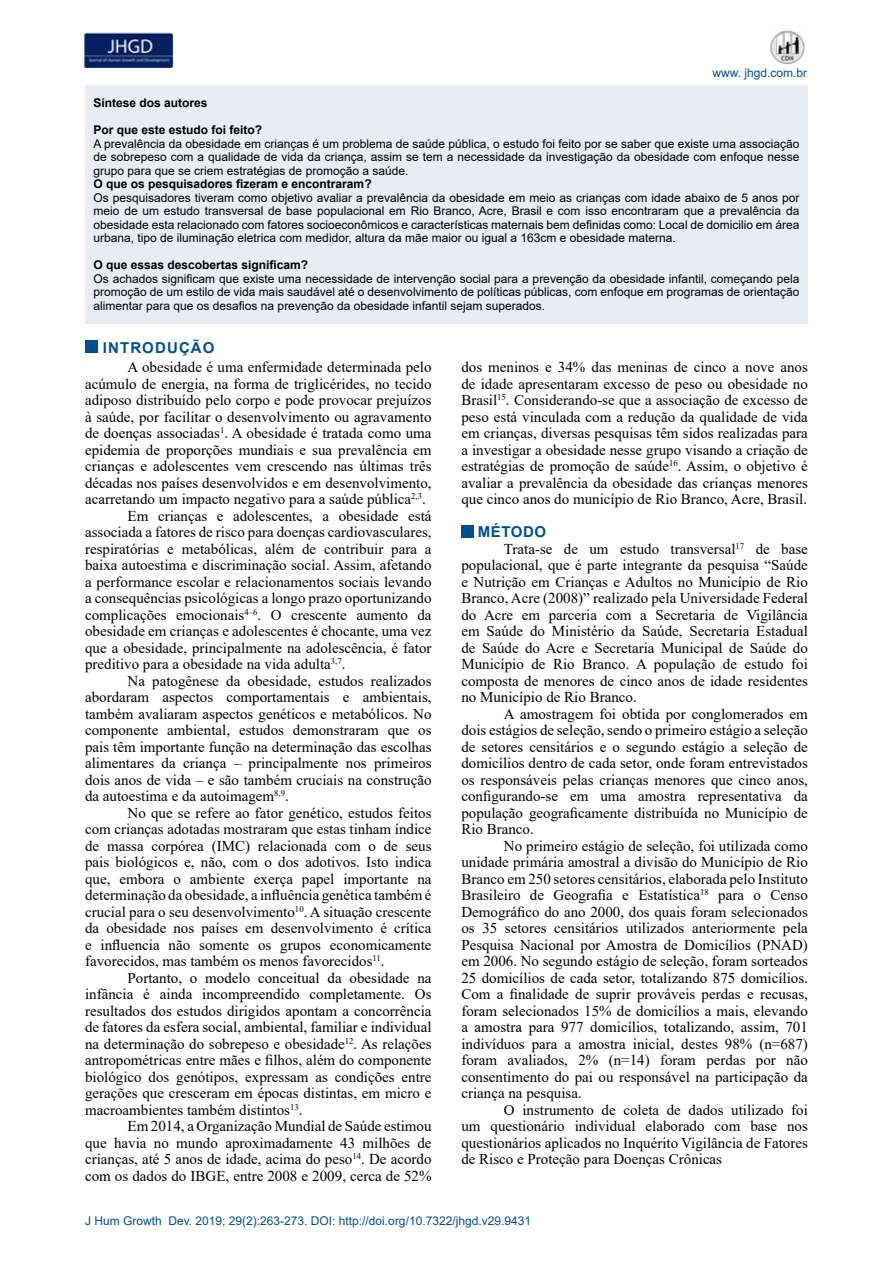
<style>
.page{position:relative;width:893px;height:1263px;background:#fff}
.page>*{position:absolute;margin:0;border:0;box-sizing:border-box;transform-origin:0 0}
.t1{font:15px/16.5px "Times New Roman";color:#000;text-align:justify}
.t2{font:700 15px "Arial";letter-spacing:.075em;color:#004f91}
.t3{font:12px/13.5px "Arial";color:#000;text-align:justify}
.t4{font:700 12px "Arial";color:#000}
.t5{font:12px "Arial";color:#004f91}
</style>
<div class="page">
<img style="left:84px;top:32px;width:90px;height:36px">
<img style="left:770px;top:30px;width:35px;height:34px">
<div style="left:85px;top:340px;width:12px;height:13px;background:#004f91"></div>
<div style="left:85px;top:85px;width:723px;height:238px;background:#e6edf4"></div>
<div style="left:461px;top:525px;width:12px;height:12px;background:#004f91"></div>
<p class="t5" style="left:712px;top:64px;width:96px">www. jhgd.com.br</p>
<p class="t4" style="left:94px;top:95px;width:116px">Síntese dos autores</p>
<p class="t4" style="left:94px;top:122px;width:170px">Por que este estudo foi feito?</p>
<p class="t3" style="left:94px;top:137px;width:707px">A prevalência da obesidade em crianças é um problema de saúde pública, o estudo foi feito por se saber que existe uma associação de sobrepeso com a qualidade de vida da criança, assim se tem a necessidade da investigação da obesidade com enfoque nesse grupo para que se criem estratégias de promoção a saúde.</p>
<p class="t4" style="left:94px;top:176px;width:280px">O que os pesquisadores fizeram e encontraram?</p>
<p class="t3" style="left:94px;top:191px;width:707px">Os pesquisadores tiveram como objetivo avaliar a prevalência da obesidade em meio as crianças com idade abaixo de 5 anos por meio de um estudo transversal de base populacional em Rio Branco, Acre, Brasil e com isso encontraram que a prevalência da obesidade esta relacionado com fatores socioeconômicos e características maternais bem definidas como: Local de domicilio em área urbana, tipo de iluminação eletrica com medidor, altura da mãe maior ou igual a 163cm e obesidade materna.</p>
<p class="t4" style="left:94px;top:257px;width:216px">O que essas descobertas significam?</p>
<p class="t3" style="left:94px;top:272px;width:707px">Os achados significam que existe uma necessidade de intervenção social para a prevenção da obesidade infantil, começando pela promoção de um estilo de vida mais saudável até o desenvolvimento de políticas públicas, com enfoque em programas de orientação alimentar para que os desafios na prevenção da obesidade infantil sejam superados.</p>
<p class="t2" style="left:103px;top:337px;width:113px">INTRODUÇÃO</p>
<p class="t1" style="left:128px;top:358px;width:306px">A obesidade é uma enfermidade determinada pelo</p>
<p class="t1" style="left:85px;top:375px;width:348px">acúmulo de energia, na forma de triglicérides, no tecido</p>
<p class="t1" style="left:85px;top:391px;width:348px">adiposo distribuído pelo corpo e pode provocar prejuízos</p>
<p class="t1" style="left:85px;top:408px;width:348px">à saúde, por facilitar o desenvolvimento ou agravamento</p>
<p class="t1" style="left:85px;top:424px;width:348px">de doenças associadas<sup>1</sup>. A obesidade é tratada como uma</p>
<p class="t1" style="left:85px;top:441px;width:348px">epidemia de proporções mundiais e sua prevalência em</p>
<p class="t1" style="left:85px;top:457px;width:348px">crianças e adolescentes vem crescendo nas últimas três</p>
<p class="t1" style="left:85px;top:474px;width:348px">décadas nos países desenvolvidos e em desenvolvimento,</p>
<p class="t1" style="left:85px;top:490px;width:342px">acarretando um impacto negativo para a saúde pública<sup>2,3</sup>.</p>
<p class="t1" style="left:128px;top:507px;width:306px">Em crianças e adolescentes, a obesidade está</p>
<p class="t1" style="left:85px;top:523px;width:348px">associada a fatores de risco para doenças cardiovasculares,</p>
<p class="t1" style="left:85px;top:540px;width:348px">respiratórias e metabólicas, além de contribuir para a</p>
<p class="t1" style="left:85px;top:556px;width:348px">baixa autoestima e discriminação social. Assim, afetando</p>
<p class="t1" style="left:85px;top:573px;width:348px">a performance escolar e relacionamentos sociais levando</p>
<p class="t1" style="left:85px;top:589px;width:348px">a consequências psicológicas a longo prazo oportunizando</p>
<p class="t1" style="left:85px;top:606px;width:348px">complicações emocionais<sup>4–6</sup>. O crescente aumento da</p>
<p class="t1" style="left:85px;top:622px;width:348px">obesidade em crianças e adolescentes é chocante, uma vez</p>
<p class="t1" style="left:85px;top:639px;width:348px">que a obesidade, principalmente na adolescência, é fator</p>
<p class="t1" style="left:85px;top:655px;width:262px">preditivo para a obesidade na vida adulta<sup>3,7</sup>.</p>
<p class="t1" style="left:128px;top:672px;width:306px">Na patogênese da obesidade, estudos realizados</p>
<p class="t1" style="left:85px;top:688px;width:348px">abordaram aspectos comportamentais e ambientais,</p>
<p class="t1" style="left:85px;top:705px;width:348px">também avaliaram aspectos genéticos e metabólicos. No</p>
<p class="t1" style="left:85px;top:721px;width:348px">componente ambiental, estudos demonstraram que os</p>
<p class="t1" style="left:85px;top:738px;width:348px">pais têm importante função na determinação das escolhas</p>
<p class="t1" style="left:85px;top:754px;width:348px">alimentares da criança – principalmente nos primeiros</p>
<p class="t1" style="left:85px;top:771px;width:348px">dois anos de vida – e são também cruciais na construção</p>
<p class="t1" style="left:85px;top:787px;width:205px">da autoestima e da autoimagem<sup>8,9</sup>.</p>
<p class="t1" style="left:128px;top:804px;width:306px">No que se refere ao fator genético, estudos feitos</p>
<p class="t1" style="left:85px;top:820px;width:348px">com crianças adotadas mostraram que estas tinham índice</p>
<p class="t1" style="left:85px;top:837px;width:348px">de massa corpórea (IMC) relacionada com o de seus</p>
<p class="t1" style="left:85px;top:853px;width:348px">pais biológicos e, não, com o dos adotivos. Isto indica</p>
<p class="t1" style="left:85px;top:870px;width:348px">que, embora o ambiente exerça papel importante na</p>
<p class="t1" style="left:85px;top:886px;width:348px">determinação da obesidade, a influência genética também é</p>
<p class="t1" style="left:85px;top:903px;width:348px">crucial para o seu desenvolvimento<sup>10</sup>. A situação crescente</p>
<p class="t1" style="left:85px;top:919px;width:348px">da obesidade nos países em desenvolvimento é crítica</p>
<p class="t1" style="left:85px;top:936px;width:348px">e influencia não somente os grupos economicamente</p>
<p class="t1" style="left:85px;top:952px;width:301px">favorecidos, mas também os menos favorecidos<sup>11</sup>.</p>
<p class="t1" style="left:128px;top:969px;width:306px">Portanto, o modelo conceitual da obesidade na</p>
<p class="t1" style="left:85px;top:985px;width:348px">infância é ainda incompreendido completamente. Os</p>
<p class="t1" style="left:85px;top:1002px;width:348px">resultados dos estudos dirigidos apontam a concorrência</p>
<p class="t1" style="left:85px;top:1018px;width:348px">de fatores da esfera social, ambiental, familiar e individual</p>
<p class="t1" style="left:85px;top:1035px;width:348px">na determinação do sobrepeso e obesidade<sup>12</sup>. As relações</p>
<p class="t1" style="left:85px;top:1051px;width:348px">antropométricas entre mães e filhos, além do componente</p>
<p class="t1" style="left:85px;top:1068px;width:348px">biológico dos genótipos, expressam as condições entre</p>
<p class="t1" style="left:85px;top:1084px;width:348px">gerações que cresceram em épocas distintas, em micro e</p>
<p class="t1" style="left:85px;top:1101px;width:219px">macroambientes também distintos<sup>13</sup>.</p>
<p class="t1" style="left:128px;top:1117px;width:306px">Em 2014, a Organização Mundial de Saúde estimou</p>
<p class="t1" style="left:85px;top:1134px;width:348px">que havia no mundo aproximadamente 43 milhões de</p>
<p class="t1" style="left:85px;top:1150px;width:348px">crianças, até 5 anos de idade, acima do peso<sup>14</sup>. De acordo</p>
<p class="t1" style="left:85px;top:1167px;width:348px">com os dados do IBGE, entre 2008 e 2009, cerca de 52%</p>
<p class="t1" style="left:461px;top:358px;width:348px">dos meninos e 34% das meninas de cinco a nove anos de idade apresentaram excesso de peso ou obesidade no Brasil<sup>15</sup>. Considerando-se que a associação de excesso de peso está vinculada com a redução da qualidade de vida em crianças, diversas pesquisas têm sidos realizadas para a investigar a obesidade nesse grupo visando a criação de estratégias de promoção de saúde<sup>16</sup>. Assim, o objetivo é avaliar a prevalência da obesidade das crianças menores que cinco anos do município de Rio Branco, Acre, Brasil.</p>
<p class="t2" style="left:478px;top:521px;width:70px">MÉTODO</p>
<p class="t1" style="left:461px;top:540px;width:348px;text-indent:43px">Trata-se de um estudo transversal<sup>17</sup> de base populacional, que é parte integrante da pesquisa “Saúde e Nutrição em Crianças e Adultos no Município de Rio Branco, Acre (2008)” realizado pela Universidade Federal do Acre em parceria com a Secretaria de Vigilância em Saúde do Ministério da Saúde, Secretaria Estadual de Saúde do Acre e Secretaria Municipal de Saúde do Município de Rio Branco. A população de estudo foi composta de menores de cinco anos de idade residentes no Município de Rio Branco.</p>
<p class="t1" style="left:461px;top:705px;width:348px;text-indent:43px">A amostragem foi obtida por conglomerados em dois estágios de seleção, sendo o primeiro estágio a seleção de setores censitários e o segundo estágio a seleção de domicílios dentro de cada setor, onde foram entrevistados os responsáveis pelas crianças menores que cinco anos, configurando-se em uma amostra representativa da população geograficamente distribuída no Município de Rio Branco.</p>
<p class="t1" style="left:461px;top:837px;width:348px;text-indent:43px">No primeiro estágio de seleção, foi utilizada como unidade primária amostral a divisão do Município de Rio Branco em 250 setores censitários, elaborada pelo Instituto Brasileiro de Geografia e Estatística<sup>18</sup> para o Censo Demográfico do ano 2000, dos quais foram selecionados os 35 setores censitários utilizados anteriormente pela Pesquisa Nacional por Amostra de Domicílios (PNAD) em 2006. No segundo estágio de seleção, foram sorteados 25 domicílios de cada setor, totalizando 875 domicílios.<br>Com a finalidade de suprir prováveis perdas e recusas, foram selecionados 15% de domicílios a mais, elevando a amostra para 977 domicílios, totalizando, assim, 701 indivíduos para a amostra inicial, destes 98% (n=687) foram avaliados, 2% (n=14) foram perdas por não consentimento do pai ou responsável na participação da criança na pesquisa.</p>
<p class="t1" style="left:461px;top:1101px;width:348px;text-indent:43px">O instrumento de coleta de dados utilizado foi um questionário individual elaborado com base nos questionários aplicados no Inquérito Vigilância de Fatores de Risco e Proteção para Doenças Crônicas</p>
<p class="t5" style="left:85px;top:1212px;width:448px">J Hum Growth Dev. 2019; 29(2):263-273. DOI: http://doi.org/10.7322/jhgd.v29.9431</p>
</div>
